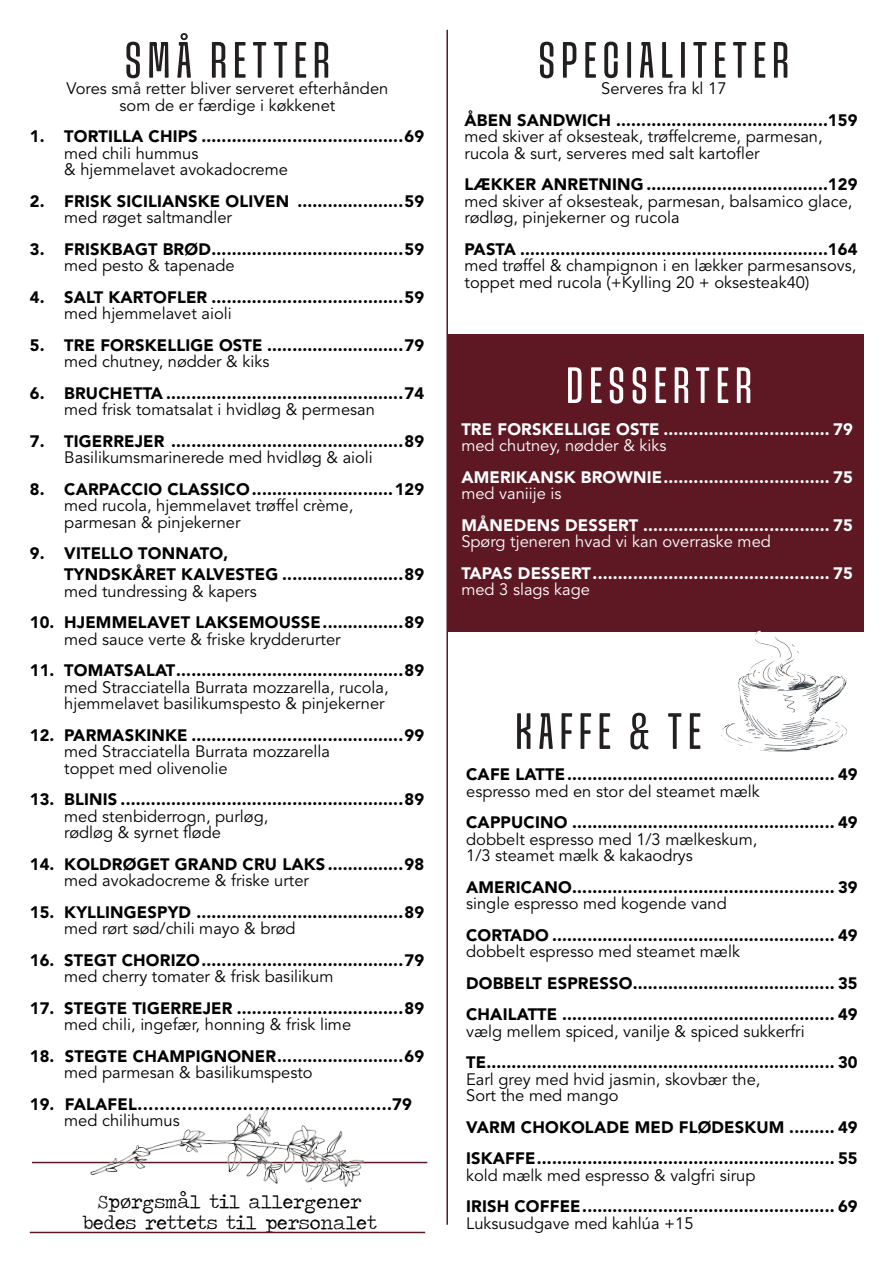
<style>
.page{position:relative;width:893px;height:1263px;background:#fff}
.page>*{position:absolute;margin:0;border:0;box-sizing:border-box;transform-origin:0 0}
.t1{font:100 extra-condensed 51px "Snug Variable";letter-spacing:.125em;color:#231f20}
.t2{font:100 extra-condensed 51px "Snug Variable";letter-spacing:.125em;color:#fff}
.t3{font:19.5px "Traveling Typewriter";color:#000}
.t4{font:900 16.5px "Avenir LT Std";letter-spacing:.01em;color:#000}
.t5{font:16.5px/16.5px "Avenir LT Std";color:#000}
.t6{font:900 16.5px "Avenir LT Std";letter-spacing:.01em;color:#fff}
.t7{font:16.5px "Avenir LT Std";color:#fff}
</style>
<div class="page">
<div style="left:448px;top:334px;width:415px;height:297px;background:#5e1823"></div>
<hr style="left:32px;top:1162px;width:395px;height:1px;background:#5e1823">
<hr style="left:30px;top:1232px;width:395px;height:1px;background:#5e1823">
<hr style="left:446px;top:30px;width:2px;height:1195px;background:#5e1823">
<img style="left:77px;top:1109px;width:301px;height:81px">
<img style="left:712px;top:621px;width:152px;height:131px">
<p class="t1" style="left:125px;top:34px;width:206px">SMÅ RETTER</p>
<p class="t5" style="left:67px;top:81px;width:323px">Vores små retter bliver serveret efterhånden</p>
<p class="t5" style="left:120px;top:97px;width:217px">som de er færdige i køkkenet</p>
<p class="t4" style="left:30px;top:126px;width:396px">1. TORTILLA CHIPS ........................................69</p>
<p class="t5" style="left:64px;top:145px;width:136px">med chili hummus</p>
<p class="t5" style="left:64px;top:162px;width:225px">&amp; hjemmelavet avokadocreme</p>
<p class="t4" style="left:30px;top:191px;width:396px">2. FRISK SICILIANSKE OLIVEN .....................59</p>
<p class="t5" style="left:64px;top:210px;width:169px">med røget saltmandler</p>
<p class="t4" style="left:30px;top:239px;width:396px">3. FRISKBAGT BRØD......................................59</p>
<p class="t5" style="left:64px;top:258px;width:172px">med pesto &amp; tapenade</p>
<p class="t4" style="left:30px;top:287px;width:396px">4. SALT KARTOFLER ......................................59</p>
<p class="t5" style="left:64px;top:306px;width:169px">med hjemmelavet aioli</p>
<p class="t4" style="left:30px;top:335px;width:396px">5. TRE FORSKELLIGE OSTE ...........................79</p>
<p class="t5" style="left:64px;top:354px;width:207px">med chutney, nødder &amp; kiks</p>
<p class="t4" style="left:30px;top:383px;width:396px">6. BRUCHETTA ...............................................74</p>
<p class="t5" style="left:64px;top:402px;width:312px">med frisk tomatsalat i hvidløg &amp; permesan</p>
<p class="t4" style="left:30px;top:431px;width:396px">7. TIGERREJER ..............................................89</p>
<p class="t5" style="left:64px;top:450px;width:310px">Basilikumsmarinerede med hvidløg &amp; aioli</p>
<p class="t4" style="left:30px;top:479px;width:396px">8. CARPACCIO CLASSICO............................129</p>
<p class="t5" style="left:64px;top:498px;width:291px">med rucola, hjemmelavet trøffel crème,</p>
<p class="t5" style="left:64px;top:514px;width:178px">parmesan &amp; pinjekerner</p>
<p class="t4" style="left:30px;top:543px;width:200px">9. VITELLO TONNATO,</p>
<p class="t4" style="left:64px;top:564px;width:361px">TYNDSKÅRET KALVESTEG ........................89</p>
<p class="t5" style="left:64px;top:583px;width:194px">med tundressing &amp; kapers</p>
<p class="t4" style="left:30px;top:612px;width:396px">10. HJEMMELAVET LAKSEMOUSSE................89</p>
<p class="t5" style="left:64px;top:631px;width:278px">med sauce verte &amp; friske krydderurter</p>
<p class="t4" style="left:30px;top:660px;width:396px">11. TOMATSALAT.............................................89</p>
<p class="t5" style="left:64px;top:679px;width:326px">med Stracciatella Burrata mozzarella, rucola,</p>
<p class="t5" style="left:64px;top:696px;width:322px">hjemmelavet basilikumspesto &amp; pinjekerner</p>
<p class="t4" style="left:30px;top:725px;width:396px">12. PARMASKINKE ..........................................99</p>
<p class="t5" style="left:64px;top:744px;width:267px">med Stracciatella Burrata mozzarella</p>
<p class="t5" style="left:64px;top:760px;width:165px">toppet med olivenolie</p>
<p class="t4" style="left:30px;top:789px;width:396px">13. BLINIS ........................................................89</p>
<p class="t5" style="left:64px;top:808px;width:206px">med stenbiderrogn, purløg,</p>
<p class="t5" style="left:64px;top:825px;width:158px">rødløg &amp; syrnet fløde</p>
<p class="t4" style="left:30px;top:854px;width:396px">14. KOLDRØGET GRAND CRU LAKS ...............98</p>
<p class="t5" style="left:64px;top:873px;width:246px">med avokadocreme &amp; friske urter</p>
<p class="t4" style="left:30px;top:902px;width:396px">15. KYLLINGESPYD .........................................89</p>
<p class="t5" style="left:64px;top:921px;width:233px">med rørt sød/chili mayo &amp; brød</p>
<p class="t4" style="left:30px;top:950px;width:396px">16. STEGT CHORIZO........................................79</p>
<p class="t5" style="left:64px;top:969px;width:271px">med cherry tomater &amp; frisk basilikum</p>
<p class="t4" style="left:30px;top:998px;width:396px">17. STEGTE TIGERREJER .................................89</p>
<p class="t5" style="left:64px;top:1017px;width:288px">med chili, ingefær, honning &amp; frisk lime</p>
<p class="t4" style="left:30px;top:1046px;width:396px">18. STEGTE CHAMPIGNONER.........................69</p>
<p class="t5" style="left:64px;top:1065px;width:250px">med parmesan &amp; basilikumspesto</p>
<p class="t4" style="left:30px;top:1094px;width:384px">19. FALAFEL……………………………………….79</p>
<p class="t5" style="left:64px;top:1113px;width:117px">med chilihumus</p>
<p class="t3" style="left:98px;top:1189px;width:265px">Spørgsmål til allergener</p>
<p class="t3" style="left:82px;top:1210px;width:296px">bedes rettets til personalet</p>
<p class="t1" style="left:539px;top:34px;width:252px">SPECIALITETER</p>
<p class="t5" style="left:601px;top:81px;width:127px">Serveres fra kl 17</p>
<p class="t4" style="left:465px;top:110px;width:395px">ÅBEN SANDWICH ..........................................159</p>
<p class="t5" style="left:465px;top:129px;width:360px">med skiver af oksesteak, trøffelcreme, parmesan, rucola &amp; surt, serveres med salt kartofler</p>
<p class="t4" style="left:465px;top:174px;width:395px">LÆKKER ANRETNING ....................................129</p>
<p class="t5" style="left:465px;top:193px;width:389px">med skiver af oksesteak, parmesan, balsamico glace, rødløg, pinjekerner og rucola</p>
<p class="t4" style="left:465px;top:239px;width:395px">PASTA .............................................................164</p>
<p class="t5" style="left:465px;top:258px;width:393px">med trøffel &amp; champignon i en lækker parmesansovs, toppet med rucola (+Kylling 20 + oksesteak40)</p>
<p class="t2" style="left:566px;top:360px;width:187px">DESSERTER</p>
<p class="t6" style="left:461px;top:419px;width:393px">TRE FORSKELLIGE OSTE ................................. 79</p>
<p class="t7" style="left:461px;top:436px;width:207px">med chutney, nødder &amp; kiks</p>
<p class="t6" style="left:461px;top:467px;width:393px">AMERIKANSK BROWNIE................................. 75</p>
<p class="t7" style="left:461px;top:484px;width:102px">med vaniije is</p>
<p class="t6" style="left:461px;top:515px;width:393px">MÅNEDENS DESSERT ..................................... 75</p>
<p class="t7" style="left:461px;top:532px;width:311px">Spørg tjeneren hvad vi kan overraske med</p>
<p class="t6" style="left:461px;top:563px;width:393px">TAPAS DESSERT............................................... 75</p>
<p class="t7" style="left:461px;top:580px;width:130px">med 3 slags kage</p>
<p class="t1" style="left:515px;top:706px;width:187px">KAFFE &amp; TE</p>
<p class="t4" style="left:466px;top:765px;width:393px">CAFE LATTE..................................................... 49</p>
<p class="t5" style="left:466px;top:783px;width:295px">espresso med en stor del steamet mælk</p>
<p class="t4" style="left:466px;top:813px;width:393px">CAPPUCINO .................................................... 49</p>
<p class="t5" style="left:466px;top:831px;width:293px">dobbelt espresso med 1/3 mælkeskum,</p>
<p class="t5" style="left:466px;top:848px;width:228px">1/3 steamet mælk &amp; kakaodrys</p>
<p class="t4" style="left:466px;top:877px;width:393px">AMERICANO.................................................... 39</p>
<p class="t5" style="left:466px;top:896px;width:262px">single espresso med kogende vand</p>
<p class="t4" style="left:466px;top:925px;width:393px">CORTADO ........................................................ 49</p>
<p class="t5" style="left:466px;top:944px;width:275px">dobbelt espresso med steamet mælk</p>
<p class="t4" style="left:466px;top:973px;width:393px">DOBBELT ESPRESSO........................................ 35</p>
<p class="t4" style="left:466px;top:1005px;width:393px">CHAILATTE ...................................................... 49</p>
<p class="t5" style="left:466px;top:1023px;width:340px">vælg mellem spiced, vanilje &amp; spiced sukkerfri</p>
<p class="t4" style="left:466px;top:1053px;width:393px">TE..................................................................... 30</p>
<p class="t5" style="left:466px;top:1071px;width:296px">Earl grey med hvid jasmin, skovbær the,</p>
<p class="t5" style="left:466px;top:1088px;width:154px">Sort the med mango</p>
<p class="t4" style="left:466px;top:1117px;width:393px">VARM CHOKOLADE MED FLØDESKUM ......... 49</p>
<p class="t4" style="left:466px;top:1149px;width:393px">ISKAFFE........................................................... 55</p>
<p class="t5" style="left:466px;top:1167px;width:291px">kold mælk med espresso &amp; valgfri sirup</p>
<p class="t4" style="left:466px;top:1197px;width:393px">IRISH COFFEE.................................................. 69</p>
<p class="t5" style="left:466px;top:1215px;width:229px">Luksusudgave med kahlúa +15</p>
</div>
